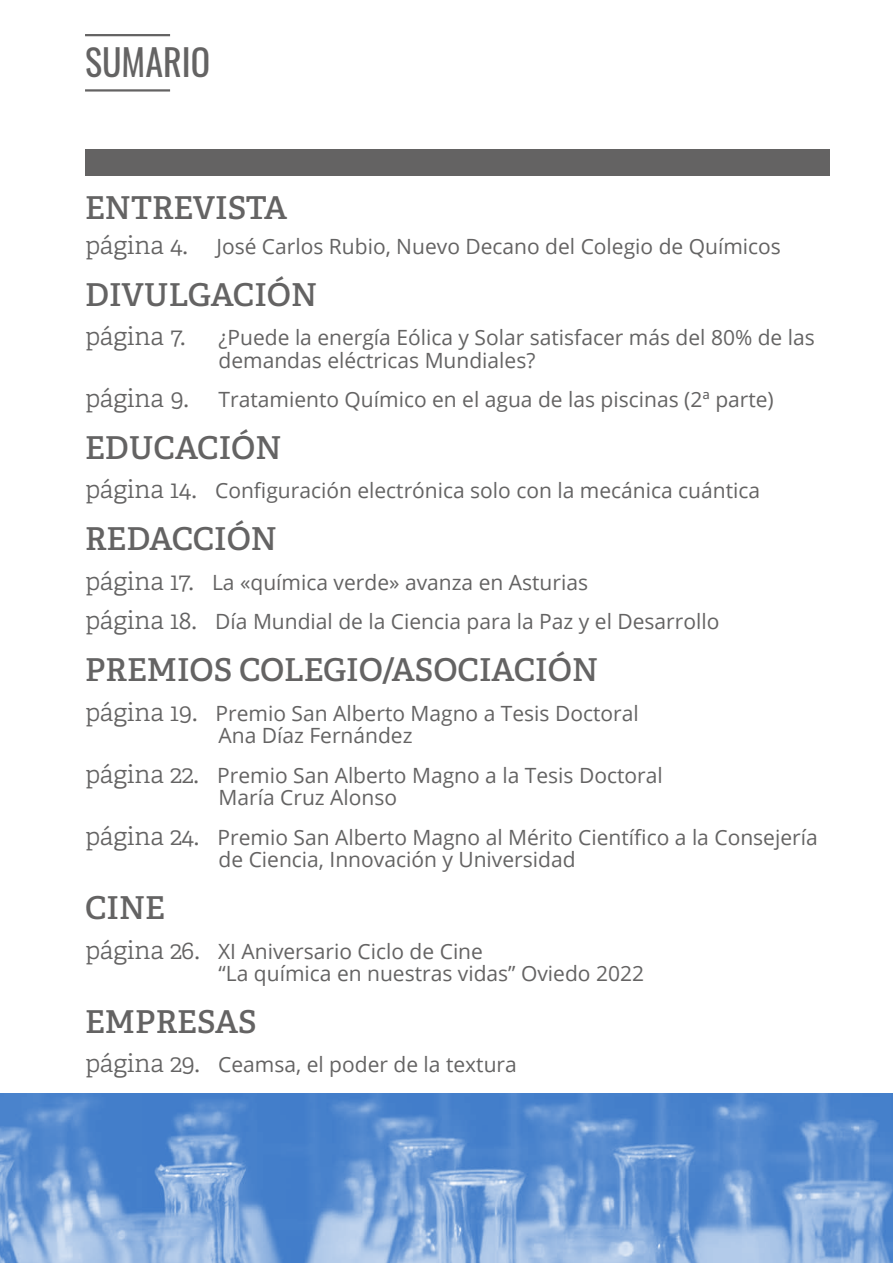
<style>
.page{position:relative;width:893px;height:1263px;background:#fff}
.page>*{position:absolute;margin:0;border:0;box-sizing:border-box;transform-origin:0 0}
.t1{font:36px "Oswald";color:#646363}
.t2{font:600 31.5px "Adelle";color:#646363}
.t3{font:300 25.5px "Adelle";color:#646363}
.t4{font:21px/22.5px "Open Sans";color:#646363}
.s1{font-family:"Adelle";font-weight:300;font-size:25.5px}
</style>
<div class="page">
<img style="left:0;top:1094px;width:893px;height:169px">
<hr style="left:85px;top:34px;width:85px;height:2px;background:#646363">
<hr style="left:85px;top:89px;width:85px;height:3px;background:#646363">
<div style="left:85px;top:149px;width:744px;height:27px;background:#646363"></div>
<h1 class="t1" style="left:85px;top:30px;width:127px">SUMARIO</h1>
<h2 class="t2" style="left:85px;top:188px;width:204px">ENTREVISTA</h2>
<p class="t3" style="left:85px;top:229px;width:104px">página 4.</p>
<p class="t4" style="left:216px;top:235px;width:566px">José Carlos Rubio, Nuevo Decano del Colegio de Químicos</p>
<h2 class="t2" style="left:85px;top:275px;width:234px">DIVULGACIÓN</h2>
<p class="t4" style="left:219px;top:326px;width:598px;text-indent:-134px"><span class="s1">página 7.</span> ¿Puede la energía Eólica y Solar satisfacer más del 80% de las demandas eléctricas Mundiales?</p>
<p class="t3" style="left:85px;top:382px;width:105px">página 9.</p>
<p class="t4" style="left:219px;top:388px;width:557px">Tratamiento Químico en el agua de las piscinas (2ª parte)</p>
<h2 class="t2" style="left:85px;top:428px;width:198px">EDUCACIÓN</h2>
<p class="t4" style="left:85px;top:479px;width:677px"><span class="s1">página 14.</span> Configuración electrónica solo con la mecánica cuántica</p>
<h2 class="t2" style="left:85px;top:519px;width:194px">REDACCIÓN</h2>
<p class="t4" style="left:85px;top:562px;width:636px;line-height:39.6px"><span class="s1">página 17.</span> La «química verde» avanza en Asturias<br><span class="s1">página 18.</span> Día Mundial de la Ciencia para la Paz y el Desarrollo</p>
<h2 class="t2" style="left:85px;top:650px;width:515px">PREMIOS COLEGIO/ASOCIACIÓN</h2>
<p class="t4" style="left:219px;top:701px;width:422px;text-indent:-133px"><span class="s1">página 19.</span> Premio San Alberto Magno a Tesis Doctoral<br>Ana Díaz Fernández</p>
<p class="t4" style="left:219px;top:763px;width:446px;text-indent:-133px"><span class="s1">página 22.</span> Premio San Alberto Magno a la Tesis Doctoral<br>María Cruz Alonso</p>
<p class="t4" style="left:219px;top:825px;width:601px;text-indent:-133px"><span class="s1">página 24.</span> Premio San Alberto Magno al Mérito Científico a la Consejería de Ciencia, Innovación y Universidad</p>
<h2 class="t2" style="left:85px;top:888px;width:82px">CINE</h2>
<p class="t4" style="left:219px;top:939px;width:427px;text-indent:-134px"><span class="s1">página 26.</span> XI Aniversario Ciclo de Cine<br>“La química en nuestras vidas” Oviedo 2022</p>
<h2 class="t2" style="left:85px;top:1002px;width:173px">EMPRESAS</h2>
<p class="t4" style="left:85px;top:1053px;width:433px"><span class="s1">página 29.</span> Ceamsa, el poder de la textura</p>
</div>
